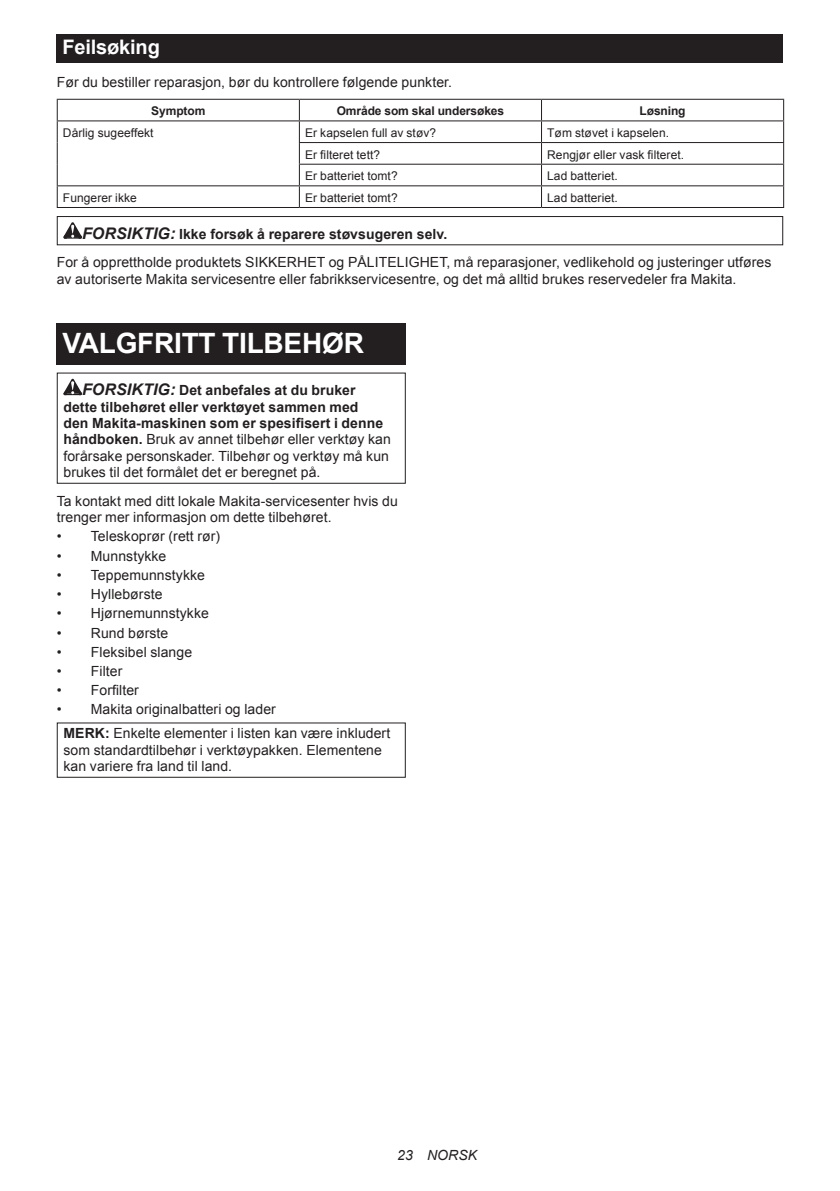
<style>
.page{position:relative;width:840px;height:1191px;background:#fff}
.page>*{position:absolute;margin:0;border:0;box-sizing:border-box;transform-origin:0 0}
.t1{font:700 28px "Arial";letter-spacing:-.01em;color:#fff}
.t2{font:700 20px "Arial";letter-spacing:-.01em;color:#fff}
.t3{font:14px/16.4px "Arial";letter-spacing:.005em;color:#231f20}
.t4{font:italic 14px "Arial";letter-spacing:.005em;color:#231f20}
.t5{font:12px "Arial";letter-spacing:.005em;color:#231f20}
.t6{font:700 12px "Arial";letter-spacing:-.01em;color:#231f20}
.s1{font-weight:700;font-style:italic;font-size:16px}
.s2{font-weight:700}
</style>
<div class="page">
<div style="left:57px;top:34px;width:725px;height:29px;background:#231f20"></div>
<hr style="left:57px;top:99px;width:242px;height:1px;background:#231f20">
<hr style="left:299px;top:99px;width:242px;height:1px;background:#231f20">
<hr style="left:541px;top:99px;width:242px;height:1px;background:#231f20">
<hr style="left:57px;top:120px;width:242px;height:1px;background:#231f20">
<hr style="left:299px;top:120px;width:242px;height:1px;background:#231f20">
<hr style="left:541px;top:120px;width:242px;height:1px;background:#231f20">
<hr style="left:299px;top:142px;width:242px;height:1px;background:#231f20">
<hr style="left:541px;top:142px;width:242px;height:1px;background:#231f20">
<hr style="left:299px;top:164px;width:242px;height:1px;background:#231f20">
<hr style="left:541px;top:164px;width:242px;height:1px;background:#231f20">
<hr style="left:57px;top:185px;width:242px;height:1px;background:#231f20">
<svg style="left:57px;top:100px;width:1px;height:107px"></svg>
<hr style="left:299px;top:185px;width:242px;height:1px;background:#231f20">
<svg style="left:299px;top:100px;width:1px;height:107px"></svg>
<hr style="left:541px;top:185px;width:242px;height:1px;background:#231f20">
<hr style="left:57px;top:207px;width:242px;height:1px;background:#231f20">
<hr style="left:299px;top:207px;width:242px;height:1px;background:#231f20">
<hr style="left:541px;top:207px;width:242px;height:1px;background:#231f20">
<svg style="left:63px;top:222px;width:19px;height:17px"></svg>
<div style="left:57px;top:216px;width:725px;height:29px;border:1px solid #231f20"></div>
<div style="left:57px;top:323px;width:348px;height:41px;background:#231f20"></div>
<svg style="left:63px;top:379px;width:19px;height:16px"></svg>
<div style="left:57px;top:372px;width:348px;height:112px;border:1px solid #231f20"></div>
<h2 class="t2" style="left:62px;top:34px;width:99px">Feilsøking</h2>
<p class="t3" style="left:57px;top:74px;width:396px">Før du bestiller reparasjon, bør du kontrollere følgende punkter.</p>
<p class="t6" style="left:151px;top:103px;width:56px">Symptom</p>
<p class="t6" style="left:336px;top:103px;width:169px">Område som skal undersøkes</p>
<p class="t6" style="left:639px;top:103px;width:48px">Løsning</p>
<p class="t5" style="left:63px;top:125px;width:92px">Dårlig sugeeffekt</p>
<p class="t5" style="left:305px;top:125px;width:132px">Er kapselen full av støv?</p>
<p class="t5" style="left:547px;top:125px;width:123px">Tøm støvet i kapselen.</p>
<p class="t5" style="left:305px;top:146px;width:77px">Er filteret tett?</p>
<p class="t5" style="left:547px;top:146px;width:138px">Rengjør eller vask filteret.</p>
<p class="t5" style="left:305px;top:168px;width:94px">Er batteriet tomt?</p>
<p class="t5" style="left:547px;top:168px;width:72px">Lad batteriet.</p>
<p class="t5" style="left:63px;top:190px;width:75px">Fungerer ikke</p>
<p class="t5" style="left:305px;top:190px;width:94px">Er batteriet tomt?</p>
<p class="t5" style="left:547px;top:190px;width:72px">Lad batteriet.</p>
<p class="t3" style="left:57px;top:219px;width:715px;line-height:28.8px;text-indent:25px"><span class="s1">FORSIKTIG:</span> <span class="s2">Ikke forsøk å reparere støvsugeren selv.<br></span>For å opprettholde produktets SIKKERHET og PÅLITELIGHET, må reparasjoner, vedlikehold og justeringer utføres</p>
<p class="t3" style="left:57px;top:271px;width:681px">av autoriserte Makita servicesentre eller fabrikkservicesentre, og det må alltid brukes reservedeler fra Makita.</p>
<h1 class="t1" style="left:62px;top:325px;width:303px">VALGFRITT TILBEHØR</h1>
<p class="t3" style="left:63px;top:382px;width:329px;text-indent:19px"><span class="s1">FORSIKTIG:</span> <span class="s2">Det anbefales at du bruker dette tilbehøret eller verktøyet sammen med<br>den Makita-maskinen som er spesifisert i denne håndboken.</span> Bruk av annet tilbehør eller verktøy kan forårsake personskader. Tilbehør og verktøy må kun brukes til det formålet det er beregnet på.</p>
<p class="t3" style="left:57px;top:493px;width:342px">Ta kontakt med ditt lokale Makita-servicesenter hvis du trenger mer informasjon om dette tilbehøret.</p>
<p class="t3" style="left:57px;top:528px;width:165px">• Teleskoprør (rett rør)</p>
<p class="t3" style="left:57px;top:547px;width:111px">• Munnstykke</p>
<p class="t3" style="left:57px;top:567px;width:149px">• Teppemunnstykke</p>
<p class="t3" style="left:57px;top:586px;width:107px">• Hyllebørste</p>
<p class="t3" style="left:57px;top:605px;width:153px">• Hjørnemunnstykke</p>
<p class="t3" style="left:57px;top:624px;width:113px">• Rund børste</p>
<p class="t3" style="left:57px;top:644px;width:137px">• Fleksibel slange</p>
<p class="t3" style="left:57px;top:663px;width:67px">• Filter</p>
<p class="t3" style="left:57px;top:682px;width:84px">• Forfilter</p>
<p class="t3" style="left:63px;top:697px;width:328px;line-height:23.8px;text-indent:-7px">• Makita originalbatteri og lader<br><span class="s2">MERK:</span> Enkelte elementer i listen kan være inkludert</p>
<p class="t3" style="left:63px;top:741px;width:320px">som standardtilbehør i verktøypakken. Elementene kan variere fra land til land.</p>
<p class="t4" style="left:397px;top:1146px;width:81px">23 NORSK</p>
</div>
